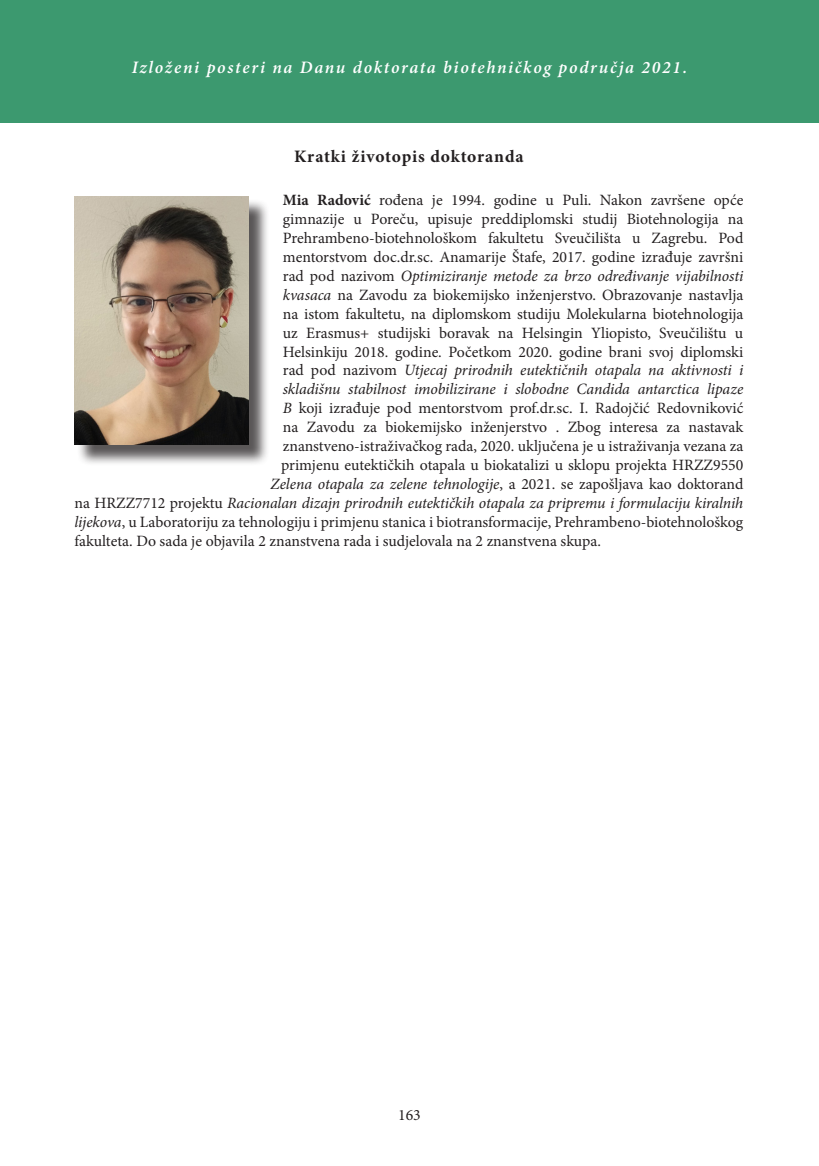
<style>
.page{position:relative;width:819px;height:1166px;background:#fff}
.page>*{position:absolute;margin:0;border:0;box-sizing:border-box;transform-origin:0 0}
.t1{font:italic 600 17.5px "Minion Pro";letter-spacing:.095em;color:#fff}
.Text_9{font:700 17.5px "Minion Pro";letter-spacing:.045em;color:#231f20}
.Text_9-2{font:15.75px "Minion Pro";color:#231f20}
.Text_9-3{font:italic 15.75px "Minion Pro";letter-spacing:-.01em;color:#231f20}
.s1{font-weight:700}
.s2{font-style:normal}
.s3{font-style:italic}
</style>
<div class="page">
<div style="left:0;top:0;width:819px;height:123px;background:#3c996f"></div>
<div style="left:77px;top:199px;width:193px;height:267px;background:#231f20;opacity:.75"></div>
<img style="left:74px;top:196px;width:174px;height:248px">
<p class="t1" style="left:132px;top:55px;width:557px">Izloženi posteri na Danu doktorata biotehničkog područja 2021.</p>
<p class="Text_9" style="left:294px;top:144px;width:231px">Kratki životopis doktoranda</p>
<p class="Text_9-2" style="left:283px;top:190px;width:462px"><span class="s1">Mia Radović</span> rođena je 1994. godine u Puli. Nakon završene opće</p>
<p class="Text_9-2" style="left:283px;top:209px;width:462px">gimnazije u Poreču, upisuje preddiplomski studij Biotehnologija na</p>
<p class="Text_9-2" style="left:283px;top:227px;width:462px">Prehrambeno-biotehnološkom fakultetu Sveučilišta u Zagrebu. Pod</p>
<p class="Text_9-2" style="left:283px;top:246px;width:462px">mentorstvom doc.dr.sc. Anamarije Štafe, 2017. godine izrađuje završni</p>
<p class="Text_9-3" style="left:283px;top:265px;width:462px"><span class="s2">rad pod nazivom</span> Optimiziranje metode za brzo određivanje vijabilnosti</p>
<p class="Text_9-2" style="left:283px;top:284px;width:462px"><span class="s3">kvasaca</span> na Zavodu za biokemijsko inženjerstvo. Obrazovanje nastavlja</p>
<p class="Text_9-2" style="left:283px;top:303px;width:462px">na istom fakultetu, na diplomskom studiju Molekularna biotehnologija</p>
<p class="Text_9-2" style="left:283px;top:322px;width:462px">uz Erasmus+ studijski boravak na Helsingin Yliopisto, Sveučilištu u</p>
<p class="Text_9-2" style="left:283px;top:341px;width:462px">Helsinkiju 2018. godine. Početkom 2020. godine brani svoj diplomski</p>
<p class="Text_9-3" style="left:283px;top:360px;width:462px"><span class="s2">rad pod nazivom</span> Utjecaj prirodnih eutektičnih otapala na aktivnosti i</p>
<p class="Text_9-3" style="left:283px;top:378px;width:462px">skladišnu stabilnost imobilizirane i slobodne Candida antarctica lipaze</p>
<p class="Text_9-2" style="left:283px;top:398px;width:462px"><span class="s3">B</span> koji izrađuje pod mentorstvom prof.dr.sc. I. Radojčić Redovniković</p>
<p class="Text_9-2" style="left:283px;top:416px;width:462px">na Zavodu za biokemijsko inženjerstvo . Zbog interesa za nastavak</p>
<p class="Text_9-2" style="left:283px;top:435px;width:462px">znanstveno-istraživačkog rada, 2020. uključena je u istraživanja vezana za</p>
<p class="Text_9-2" style="left:281px;top:454px;width:464px">primjenu eutektičkih otapala u biokatalizi u sklopu projekta HRZZ9550</p>
<p class="Text_9-3" style="left:270px;top:473px;width:474px">Zelena otapala za zelene tehnologije<span class="s2">, a 2021. se zapošljava kao doktorand</span></p>
<p class="Text_9-3" style="left:74px;top:492px;width:670px"><span class="s2">na HRZZ7712 projektu</span> Racionalan dizajn prirodnih eutektičkih otapala za pripremu i formulaciju kiralnih</p>
<p class="Text_9-2" style="left:74px;top:511px;width:670px"><span class="s3">lijekova</span>, u Laboratoriju za tehnologiju i primjenu stanica i biotransformacije, Prehrambeno-biotehnološkog</p>
<p class="Text_9-2" style="left:74px;top:530px;width:528px">fakulteta. Do sada je objavila 2 znanstvena rada i sudjelovala na 2 znanstvena skupa.</p>
<p class="Text_9-2" style="left:398px;top:1104px;width:24px">163</p>
</div>
